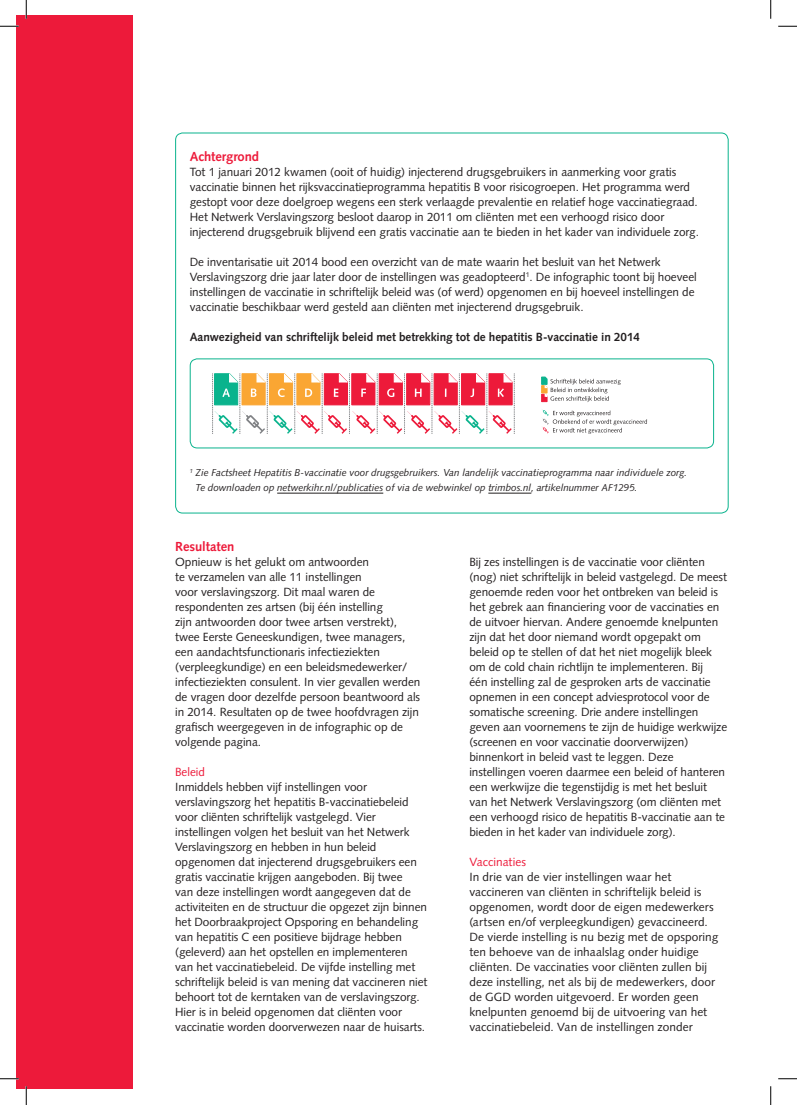
<style>
.page{position:relative;width:797px;height:1105px;background:#fff}
.page>*{position:absolute;margin:0;border:0;box-sizing:border-box;transform-origin:0 0}
.t1{font:700 13.12px "Syntax LT Std";letter-spacing:-.005em;color:#ed1a3a}
.t2{font:11.88px/15px "Syntax LT Std";letter-spacing:-.005em;color:#231f20}
.t3{font:700 11.88px "Syntax";letter-spacing:-.005em;color:#231f20}
.t4{font:11.88px "Syntax LT Std";letter-spacing:-.005em;color:#ed1a3a}
.t5{font:italic 10px/15px "Syntax LT Std";letter-spacing:-.005em;color:#231f20}
</style>
<div class="page">
<div style="left:16px;top:16px;width:117px;height:1073px;background:#ed1a3a"></div>
<hr style="left:277px;top:493px;width:106px;height:1px;background:#231f20">
<hr style="left:488px;top:493px;width:43px;height:1px;background:#231f20">
<div style="left:190px;top:358px;width:524px;height:90px;border:1px solid #0ab38d;border-radius:7px"></div>
<svg style="left:212px;top:373px;width:303px;height:61px"></svg>
<svg style="left:541px;top:377px;width:79px;height:25px"></svg>
<svg style="left:542px;top:409px;width:105px;height:25px"></svg>
<svg style="left:0;top:25px;width:19px;height:2px"></svg>
<svg style="left:778px;top:25px;width:19px;height:2px"></svg>
<svg style="left:0;top:1078px;width:19px;height:1px"></svg>
<svg style="left:778px;top:1078px;width:19px;height:1px"></svg>
<svg style="left:25px;top:0;width:2px;height:19px"></svg>
<svg style="left:25px;top:1086px;width:2px;height:19px"></svg>
<svg style="left:770px;top:0;width:1px;height:19px"></svg>
<svg style="left:770px;top:1086px;width:1px;height:19px"></svg>
<p class="t1" style="left:190px;top:149px;width:71px">Achtergrond</p>
<p class="t2" style="left:190px;top:164px;width:510px">Tot 1 januari 2012 kwamen (ooit of huidig) injecterend drugsgebruikers in aanmerking voor gratis vaccinatie binnen het rijksvaccinatieprogramma hepatitis B voor risicogroepen. Het programma werd gestopt voor deze doelgroep wegens een sterk verlaagde prevalentie en relatief hoge vaccinatiegraad.<br>Het Netwerk Verslavingszorg besloot daarop in 2011 om cliënten met een verhoogd risico door injecterend drugsgebruik blijvend een gratis vaccinatie aan te bieden in het kader van individuele zorg.</p>
<p class="t2" style="left:190px;top:254px;width:508px">De inventarisatie uit 2014 bood een overzicht van de mate waarin het besluit van het Netwerk Verslavingszorg drie jaar later door de instellingen was geadopteerd<sup>1</sup>. De infographic toont bij hoeveel instellingen de vaccinatie in schriftelijk beleid was (of werd) opgenomen en bij hoeveel instellingen de vaccinatie beschikbaar werd gesteld aan cliënten met injecterend drugsgebruik.</p>
<p class="t3" style="left:190px;top:330px;width:452px">Aanwezigheid van schriftelijk beleid met betrekking tot de hepatitis B-vaccinatie in 2014</p>
<p class="t5" style="left:196px;top:465px;width:493px;text-indent:-6px"><sup>1</sup> Zie Factsheet Hepatitis B-vaccinatie voor drugsgebruikers. Van landelijk vaccinatieprogramma naar individuele zorg.<br>Te downloaden op netwerkihr.nl/publicaties of via de webwinkel op trimbos.nl, artikelnummer AF1295.</p>
<p class="t1" style="left:175px;top:539px;width:61px">Resultaten</p>
<p class="t2" style="left:175px;top:554px;width:247px">Opnieuw is het gelukt om antwoorden<br>te verzamelen van alle 11 instellingen<br>voor verslavingszorg. Dit maal waren de respondenten zes artsen (bij één instelling<br>zijn antwoorden door twee artsen verstrekt), twee Eerste Geneeskundigen, twee managers, een aandachtsfunctionaris infectieziekten (verpleegkundige) en een beleidsmedewerker/ infectieziekten consulent. In vier gevallen werden de vragen door dezelfde persoon beantwoord als in 2014. Resultaten op de twee hoofdvragen zijn grafisch weergegeven in de infographic op de volgende pagina.</p>
<p class="t4" style="left:175px;top:765px;width:31px">Beleid</p>
<p class="t2" style="left:175px;top:779px;width:254px">Inmiddels hebben vijf instellingen voor verslavingszorg het hepatitis B-vaccinatiebeleid voor cliënten schriftelijk vastgelegd. Vier instellingen volgen het besluit van het Netwerk Verslavingszorg en hebben in hun beleid opgenomen dat injecterend drugsgebruikers een gratis vaccinatie krijgen aangeboden. Bij twee<br>van deze instellingen wordt aangegeven dat de activiteiten en de structuur die opgezet zijn binnen het Doorbraakproject Opsporing en behandeling van hepatitis C een positieve bijdrage hebben (geleverd) aan het opstellen en implementeren van het vaccinatiebeleid. De vijfde instelling met schriftelijk beleid is van mening dat vaccineren niet behoort tot de kerntaken van de verslavingszorg.<br>Hier is in beleid opgenomen dat cliënten voor vaccinatie worden doorverwezen naar de huisarts.</p>
<p class="t2" style="left:469px;top:554px;width:259px">Bij zes instellingen is de vaccinatie voor cliënten (nog) niet schriftelijk in beleid vastgelegd. De meest genoemde reden voor het ontbreken van beleid is het gebrek aan financiering voor de vaccinaties en de uitvoer hiervan. Andere genoemde knelpunten zijn dat het door niemand wordt opgepakt om beleid op te stellen of dat het niet mogelijk bleek om de cold chain richtlijn te implementeren. Bij<br>één instelling zal de gesproken arts de vaccinatie opnemen in een concept adviesprotocol voor de somatische screening. Drie andere instellingen geven aan voornemens te zijn de huidige werkwijze (screenen en voor vaccinatie doorverwijzen) binnenkort in beleid vast te leggen. Deze instellingen voeren daarmee een beleid of hanteren een werkwijze die tegenstijdig is met het besluit van het Netwerk Verslavingszorg (om cliënten met een verhoogd risico de hepatitis B-vaccinatie aan te bieden in het kader van individuele zorg).</p>
<p class="t4" style="left:469px;top:855px;width:58px">Vaccinaties</p>
<p class="t2" style="left:469px;top:869px;width:250px">In drie van de vier instellingen waar het vaccineren van cliënten in schriftelijk beleid is opgenomen, wordt door de eigen medewerkers (artsen en/of verpleegkundigen) gevaccineerd.<br>De vierde instelling is nu bezig met de opsporing ten behoeve van de inhaalslag onder huidige cliënten. De vaccinaties voor cliënten zullen bij deze instelling, net als bij de medewerkers, door de GGD worden uitgevoerd. Er worden geen knelpunten genoemd bij de uitvoering van het vaccinatiebeleid. Van de instellingen zonder</p>
</div>
